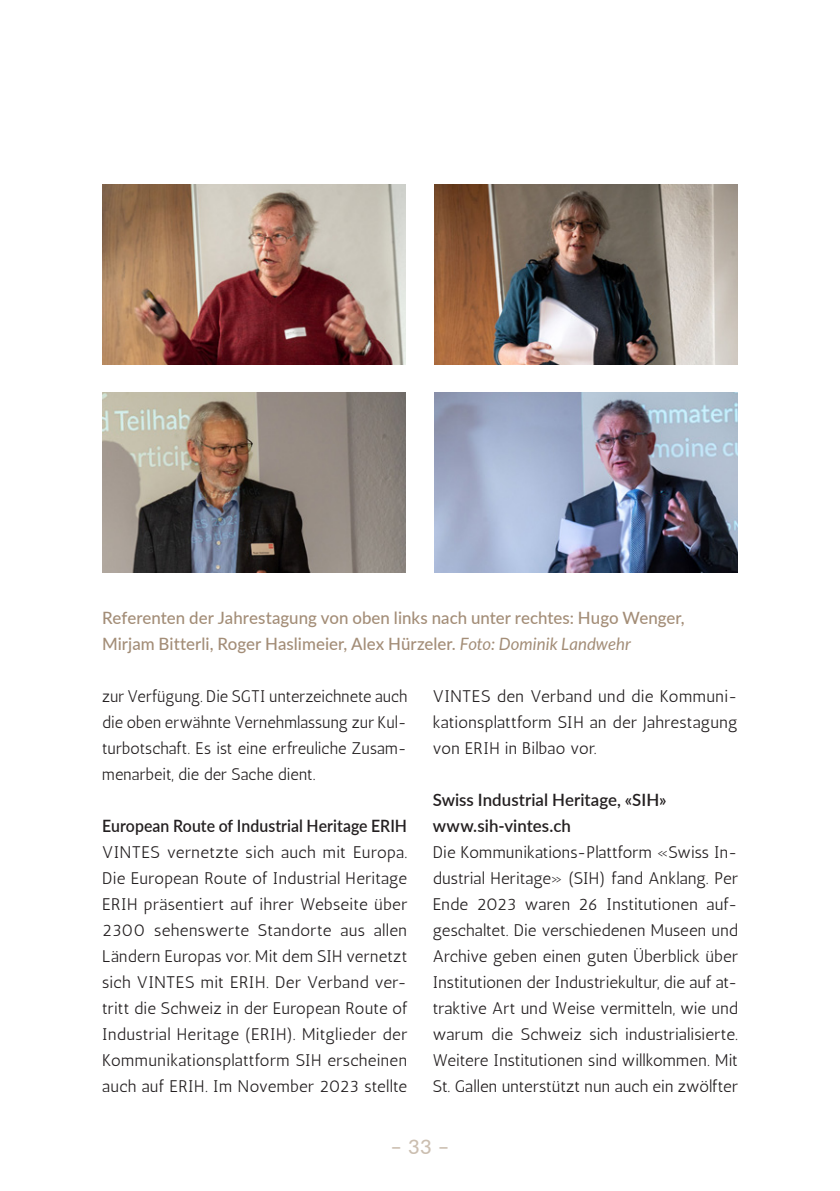
<style>
.page{position:relative;width:840px;height:1191px;background:#fff}
.page>*{position:absolute;margin:0;border:0;box-sizing:border-box;transform-origin:0 0}
.t1{font:500 20px "Lato";color:#cbbeb0}
.t2{font:500 17px/26px "Lato";letter-spacing:.005em;color:#a38d77}
.t3{font:600 17px/26px "Lato";letter-spacing:.005em;color:#231f20}
.t4{font:600 17px "Lato";letter-spacing:.005em;color:#231f20;scale:.93 1}
.t5{font:16.8px/26px "Antic";letter-spacing:.015em;color:#231f20;text-align:justify}
.t6{font:16.8px/26px "Antic";letter-spacing:.015em;color:#231f20;text-align:justify;scale:.95 1}
.s1{font-weight:400;font-style:italic}
</style>
<div class="page">
<img style="left:102px;top:184px;width:303px;height:180px">
<img style="left:102px;top:392px;width:303px;height:180px">
<img style="left:434px;top:184px;width:303px;height:180px">
<img style="left:434px;top:392px;width:303px;height:180px">
<p class="t2" style="left:102px;top:604px;width:583px">Referenten der Jahrestagung von oben links nach unter rechtes: Hugo Wenger,<br>Mirjam Bitterli, Roger Haslimeier, Alex Hürzeler. <span class="s1">Foto: Dominik Landwehr</span></p>
<p class="t6" style="left:102px;top:683px;width:322px">zur Verfügung. Die SGTI unterzeichnete auch die oben erwähnte Vernehmlassung zur Kul&shy;turbotschaft. Es ist eine erfreuliche Zusam&shy;menarbeit, die der Sache dient.</p>
<p class="t4" style="left:102px;top:813px;width:329px">European Route of Industrial Heritage ERIH</p>
<p class="t5" style="left:102px;top:839px;width:306px">VINTES vernetzte sich auch mit Europa.<br>Die European Route of Industrial Heritage ERIH präsentiert auf ihrer Webseite über 2300 sehenswerte Standorte aus allen Ländern Europas vor. Mit dem SIH vernetzt sich VINTES mit ERIH. Der Verband ver&shy;tritt die Schweiz in der European Route of Industrial Heritage (ERIH). Mitglieder der Kommunikationsplattform SIH erscheinen auch auf ERIH. Im November 2023 stellte</p>
<p class="t5" style="left:432px;top:683px;width:306px">VINTES den Verband und die Kommuni&shy;kationsplattform SIH an der Jahrestagung von ERIH in Bilbao vor.</p>
<p class="t3" style="left:432px;top:786px;width:235px">Swiss Industrial Heritage, «SIH» www.sih-vintes.ch</p>
<p class="t5" style="left:432px;top:839px;width:306px">Die Kommunikations-Plattform «Swiss In&shy;dustrial Heritage» (SIH) fand Anklang. Per Ende 2023 waren 26 Institutionen auf&shy;geschaltet. Die verschiedenen Museen und Archive geben einen guten Überblick über Institutionen der Industriekultur, die auf at&shy;traktive Art und Weise vermitteln, wie und warum die Schweiz sich industrialisierte.<br>Weitere Institutionen sind willkommen. Mit St. Gallen unterstützt nun auch ein zwölfter</p>
<p class="t1" style="left:390px;top:1131px;width:60px">– 33 –</p>
</div>
